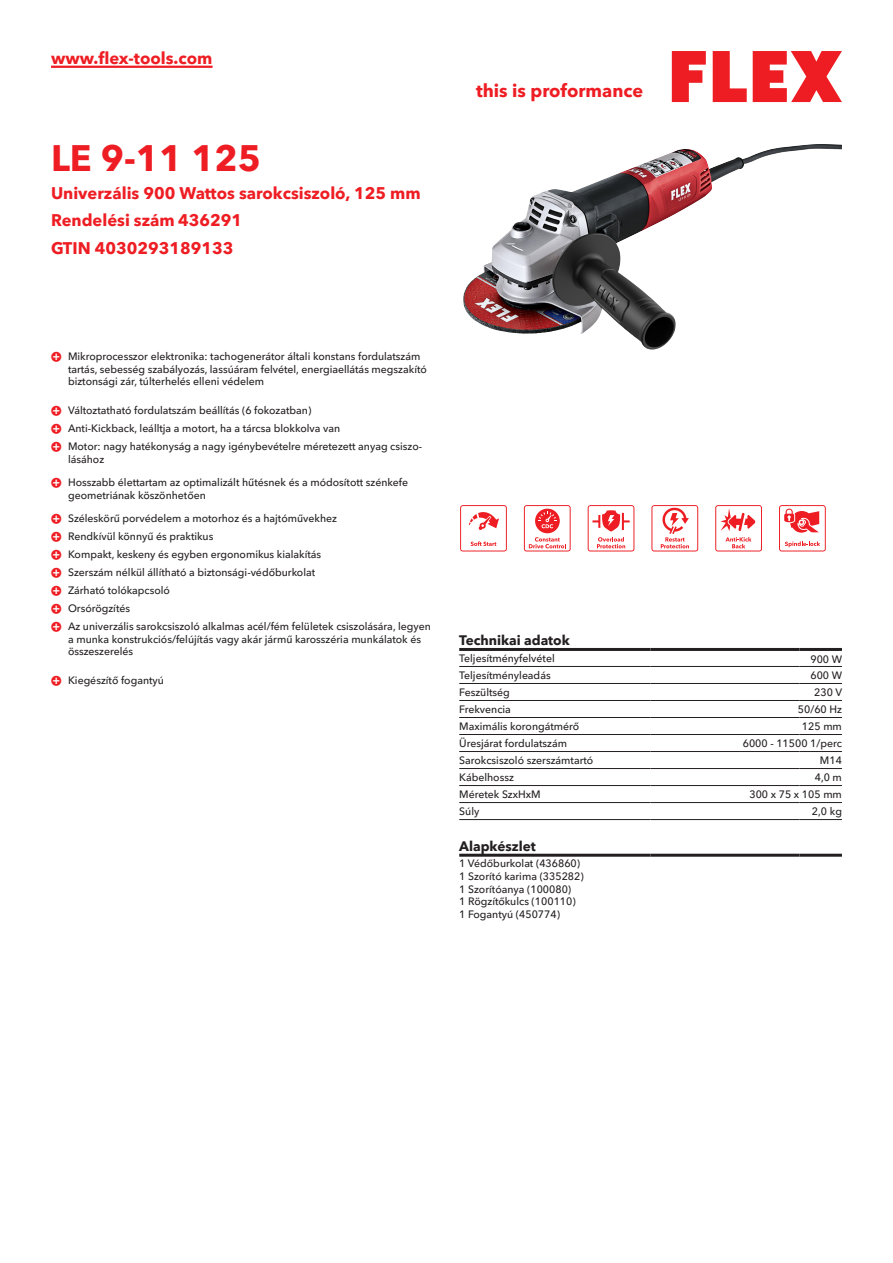
<style>
.page{position:relative;width:893px;height:1263px;background:#fff}
.page>*{position:absolute;margin:0;border:0;box-sizing:border-box;transform-origin:0 0}
.CB_AF_Product-name{font:700 36px "Avenir Next W1 G";color:#ee1d23}
.t1{font:700 18px "Avenir Next W1 G";color:#ee1d23}
.CB_AF_Product-short{font:700 16.5px "Avenir Next W1 G";color:#ee1d23}
.CB_AF_Order-number{font:700 16.5px "Avenir Next W1 G";color:#ee1d23}
.CB_AF_Table-headline{font:700 13.5px "Avenir Next W1 G";color:#231f20}
.CB_AF_Table-specific{font:500 10.5px/12.6px "Avenir Next W1 G";color:#231f20}
</style>
<div class="page">
<svg style="left:672px;top:51px;width:34px;height:51px"></svg>
<svg style="left:713px;top:51px;width:34px;height:51px"></svg>
<svg style="left:753px;top:51px;width:89px;height:51px"></svg>
<hr style="left:51px;top:66px;width:162px;height:2px;background:#ee1d23">
<img style="left:463px;top:144px;width:358px;height:187px">
<hr style="left:459px;top:666px;width:192px;height:1px;background:#231f20">
<hr style="left:651px;top:666px;width:148px;height:1px;background:#231f20">
<hr style="left:799px;top:666px;width:43px;height:1px;background:#231f20">
<hr style="left:459px;top:683px;width:192px;height:1px;background:#231f20">
<hr style="left:651px;top:683px;width:148px;height:1px;background:#231f20">
<hr style="left:799px;top:683px;width:43px;height:1px;background:#231f20">
<hr style="left:459px;top:700px;width:192px;height:1px;background:#231f20">
<hr style="left:651px;top:700px;width:148px;height:1px;background:#231f20">
<hr style="left:799px;top:700px;width:43px;height:1px;background:#231f20">
<hr style="left:459px;top:717px;width:192px;height:1px;background:#231f20">
<hr style="left:651px;top:717px;width:148px;height:1px;background:#231f20">
<hr style="left:799px;top:717px;width:43px;height:1px;background:#231f20">
<hr style="left:459px;top:734px;width:192px;height:1px;background:#231f20">
<hr style="left:651px;top:734px;width:148px;height:1px;background:#231f20">
<hr style="left:799px;top:734px;width:43px;height:1px;background:#231f20">
<hr style="left:459px;top:751px;width:192px;height:1px;background:#231f20">
<hr style="left:651px;top:751px;width:148px;height:1px;background:#231f20">
<hr style="left:799px;top:751px;width:43px;height:1px;background:#231f20">
<hr style="left:459px;top:768px;width:192px;height:1px;background:#231f20">
<hr style="left:651px;top:768px;width:148px;height:1px;background:#231f20">
<hr style="left:799px;top:768px;width:43px;height:1px;background:#231f20">
<hr style="left:459px;top:785px;width:192px;height:1px;background:#231f20">
<hr style="left:651px;top:785px;width:148px;height:1px;background:#231f20">
<hr style="left:799px;top:785px;width:43px;height:1px;background:#231f20">
<hr style="left:459px;top:802px;width:192px;height:1px;background:#231f20">
<hr style="left:651px;top:802px;width:148px;height:1px;background:#231f20">
<hr style="left:799px;top:802px;width:43px;height:1px;background:#231f20">
<hr style="left:459px;top:819px;width:192px;height:1px;background:#231f20">
<hr style="left:651px;top:819px;width:148px;height:1px;background:#231f20">
<hr style="left:799px;top:819px;width:43px;height:1px;background:#231f20">
<hr style="left:459px;top:648px;width:192px;height:3px;background:#231f20">
<hr style="left:651px;top:648px;width:148px;height:3px;background:#231f20">
<hr style="left:799px;top:648px;width:43px;height:3px;background:#231f20">
<hr style="left:459px;top:854px;width:192px;height:3px;background:#231f20">
<hr style="left:651px;top:854px;width:148px;height:3px;background:#231f20">
<hr style="left:799px;top:854px;width:43px;height:3px;background:#231f20">
<svg style="left:460px;top:505px;width:47px;height:46px"></svg>
<svg style="left:524px;top:505px;width:47px;height:46px"></svg>
<svg style="left:588px;top:505px;width:46px;height:46px"></svg>
<svg style="left:651px;top:505px;width:47px;height:46px"></svg>
<svg style="left:715px;top:505px;width:47px;height:46px"></svg>
<svg style="left:779px;top:505px;width:47px;height:46px"></svg>
<h3 class="CB_AF_Product-short" style="left:51px;top:45px;width:163px">www.flex-tools.com</h3>
<p class="CB_AF_Product-name" style="left:51px;top:130px;width:212px">LE 9-11 125</p>
<p class="CB_AF_Product-short" style="left:51px;top:180px;width:371px">Univerzális 900 Wattos sarokcsiszoló, 125 mm</p>
<p class="CB_AF_Order-number" style="left:51px;top:207px;width:193px">Rendelési szám 436291</p>
<p class="CB_AF_Order-number" style="left:51px;top:235px;width:184px">GTIN 4030293189133</p>
<h2 class="t1" style="left:476px;top:77px;width:169px">this is proformance</h2>
<p class="CB_AF_Table-specific" style="left:68px;top:349px;width:360px">Mikroprocesszor elektronika: tachogenerátor általi konstans fordulatszám tartás, sebesség szabályozás, lassúáram felvétel, energiaellátás megszakító biztonsági zár, túlterhelés elleni védelem</p>
<p class="CB_AF_Table-specific" style="left:68px;top:403px;width:245px">Változtatható fordulatszám beállítás (6 fokozatban)</p>
<p class="CB_AF_Table-specific" style="left:68px;top:421px;width:274px">Anti-Kickback, leálltja a motort, ha a tárcsa blokkolva van</p>
<p class="CB_AF_Table-specific" style="left:68px;top:439px;width:356px">Motor: nagy hatékonyság a nagy igénybevételre méretezett anyag csiszo&shy;lásához</p>
<p class="CB_AF_Table-specific" style="left:68px;top:475px;width:342px">Hosszabb élettartam az optimalizált hűtésnek és a módosított szénkefe geometriának köszönhetően</p>
<p class="CB_AF_Table-specific" style="left:68px;top:511px;width:271px">Széleskörű porvédelem a motorhoz és a hajtóművekhez</p>
<p class="CB_AF_Table-specific" style="left:68px;top:529px;width:147px">Rendkívül könnyű és praktikus</p>
<p class="CB_AF_Table-specific" style="left:68px;top:547px;width:255px">Kompakt, keskeny és egyben ergonomikus kialakítás</p>
<p class="CB_AF_Table-specific" style="left:68px;top:565px;width:249px">Szerszám nélkül állítható a biztonsági-védőburkolat</p>
<p class="CB_AF_Table-specific" style="left:68px;top:583px;width:103px">Zárható tolókapcsoló</p>
<p class="CB_AF_Table-specific" style="left:68px;top:601px;width:64px">Orsórögzítés</p>
<p class="CB_AF_Table-specific" style="left:68px;top:619px;width:364px">Az univerzális sarokcsiszoló alkalmas acél/fém felületek csiszolására, legyen a munka konstrukciós/felújítás vagy akár jármű karosszéria munkálatok és összeszerelés</p>
<p class="CB_AF_Table-specific" style="left:68px;top:673px;width:97px">Kiegészítő fogantyú</p>
<p class="CB_AF_Table-headline" style="left:459px;top:630px;width:112px">Technikai adatok</p>
<p class="CB_AF_Table-specific" style="left:459px;top:651px;width:97px">Teljesítményfelvétel</p>
<p class="CB_AF_Table-specific" style="left:810px;top:652px;width:33px">900 W</p>
<p class="CB_AF_Table-specific" style="left:459px;top:668px;width:93px">Teljesítményleadás</p>
<p class="CB_AF_Table-specific" style="left:810px;top:668px;width:33px">600 W</p>
<p class="CB_AF_Table-specific" style="left:459px;top:685px;width:52px">Feszültség</p>
<p class="CB_AF_Table-specific" style="left:814px;top:685px;width:29px">230 V</p>
<p class="CB_AF_Table-specific" style="left:459px;top:702px;width:53px">Frekvencia</p>
<p class="CB_AF_Table-specific" style="left:798px;top:702px;width:46px">50/60 Hz</p>
<p class="CB_AF_Table-specific" style="left:459px;top:719px;width:121px">Maximális korongátmérő</p>
<p class="CB_AF_Table-specific" style="left:802px;top:719px;width:41px">125 mm</p>
<p class="CB_AF_Table-specific" style="left:459px;top:736px;width:109px">Üresjárat fordulatszám</p>
<p class="CB_AF_Table-specific" style="left:743px;top:736px;width:101px">6000 - 11500 1/perc</p>
<p class="CB_AF_Table-specific" style="left:459px;top:753px;width:135px">Sarokcsiszoló szerszámtartó</p>
<p class="CB_AF_Table-specific" style="left:820px;top:753px;width:23px">M14</p>
<p class="CB_AF_Table-specific" style="left:459px;top:770px;width:56px">Kábelhossz</p>
<p class="CB_AF_Table-specific" style="left:815px;top:770px;width:29px">4,0 m</p>
<p class="CB_AF_Table-specific" style="left:459px;top:787px;width:83px">Méretek SzxHxM</p>
<p class="CB_AF_Table-specific" style="left:749px;top:787px;width:94px">300 x 75 x 105 mm</p>
<p class="CB_AF_Table-specific" style="left:459px;top:804px;width:22px">Súly</p>
<p class="CB_AF_Table-specific" style="left:812px;top:804px;width:32px">2,0 kg</p>
<p class="CB_AF_Table-headline" style="left:459px;top:835px;width:78px">Alapkészlet</p>
<p class="CB_AF_Table-specific" style="left:459px;top:856px;width:126px">1 Védőburkolat (436860)<br>1 Szorító karima (335282)<br>1 Szorítóanya (100080)<br>1 Rögzítőkulcs (100110)<br>1 Fogantyú (450774)</p>
</div>
